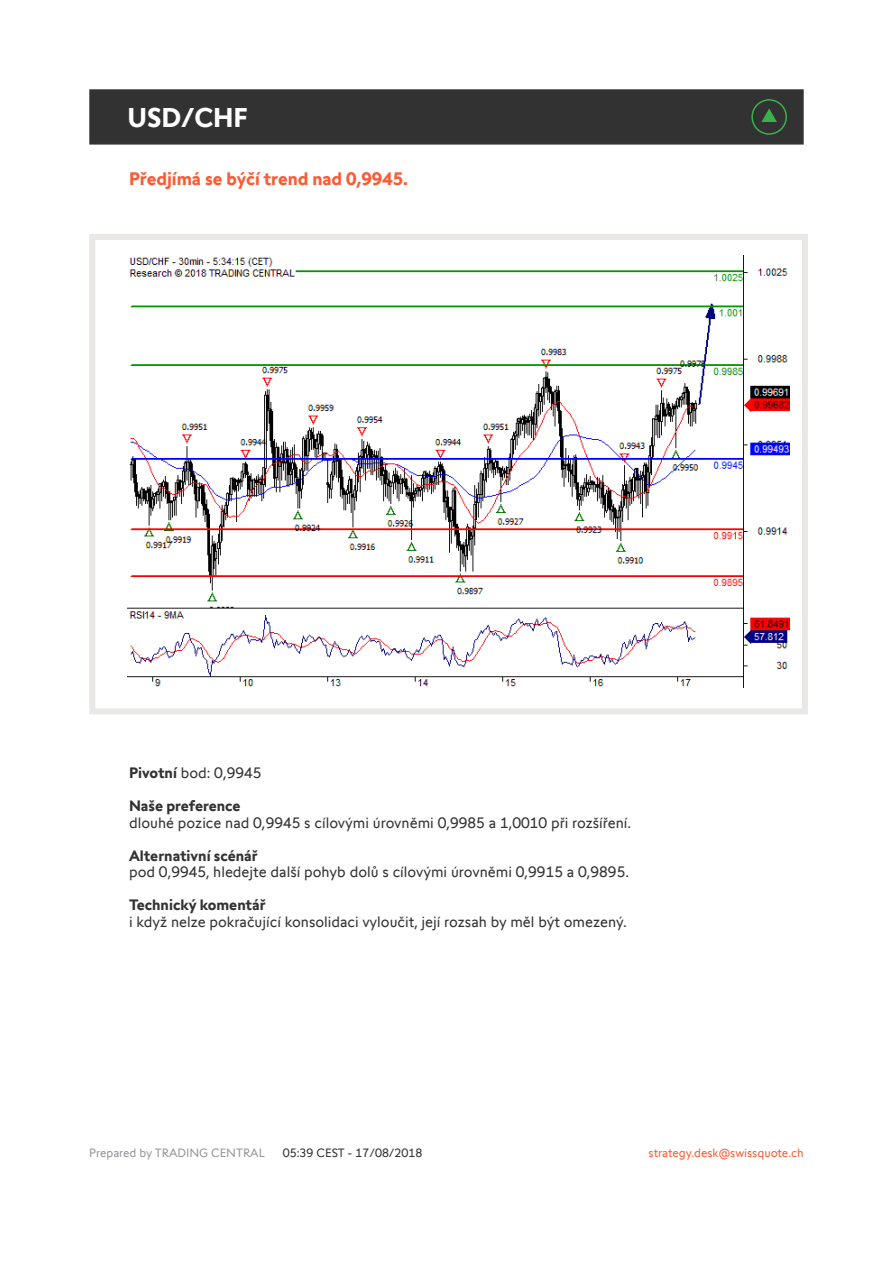
<style>
.page{position:relative;width:893px;height:1263px;background:#fff}
.page>*{position:absolute;margin:0;border:0;box-sizing:border-box;transform-origin:0 0}
.t1{font:700 27px "Swissquote CT";color:#fff}
.t2{font:700 18px "Swissquote CT";color:#fa5b35}
.t3{font:15px "Swissquote CT";color:#323232}
.t4{font:700 15px "Swissquote CT";color:#323232}
.t5{font:12px "Swissquote CT";color:#fa5b35}
.t6{font:12px "Swissquote CT";color:#939598}
.t7{font:12px "Swissquote CT";color:#323232}
.s1{font-weight:700}
</style>
<div class="page">
<div style="left:89px;top:234px;width:719px;height:480px;border:6px solid #e9e8e7"></div>
<div style="left:89px;top:89px;width:715px;height:56px;background:#323232;border:2px solid #323232"></div>
<img style="left:128px;top:255px;width:661px;height:432px">
<svg style="left:751px;top:99px;width:36px;height:36px"></svg>
<h1 class="t1" style="left:128px;top:101px;width:122px">USD/CHF</h1>
<p class="t2" style="left:129px;top:168px;width:281px">Předjímá se býčí trend nad 0,9945.</p>
<p class="t3" style="left:129px;top:764px;width:134px"><span class="s1">Pivotní</span> bod: 0,9945</p>
<p class="t4" style="left:129px;top:797px;width:113px">Naše preference</p>
<p class="t3" style="left:129px;top:814px;width:503px">dlouhé pozice nad 0,9945 s cílovými úrovněmi 0,9985 a 1,0010 při rozšíření.</p>
<p class="t4" style="left:129px;top:846px;width:130px">Alternativní scénář</p>
<p class="t3" style="left:129px;top:863px;width:501px">pod 0,9945, hledejte další pohyb dolů s cílovými úrovněmi 0,9915 a 0,9895.</p>
<p class="t4" style="left:129px;top:896px;width:138px">Technický komentář</p>
<p class="t3" style="left:129px;top:913px;width:499px">i když nelze pokračující konsolidaci vyloučit, její rozsah by měl být omezený.</p>
<p class="t6" style="left:89px;top:1145px;width:177px">Prepared by TRADING CENTRAL</p>
<p class="t7" style="left:283px;top:1145px;width:141px">05:39 CEST - 17/08/2018</p>
<p class="t5" style="left:649px;top:1145px;width:157px">strategy.desk@swissquote.ch</p>
</div>
